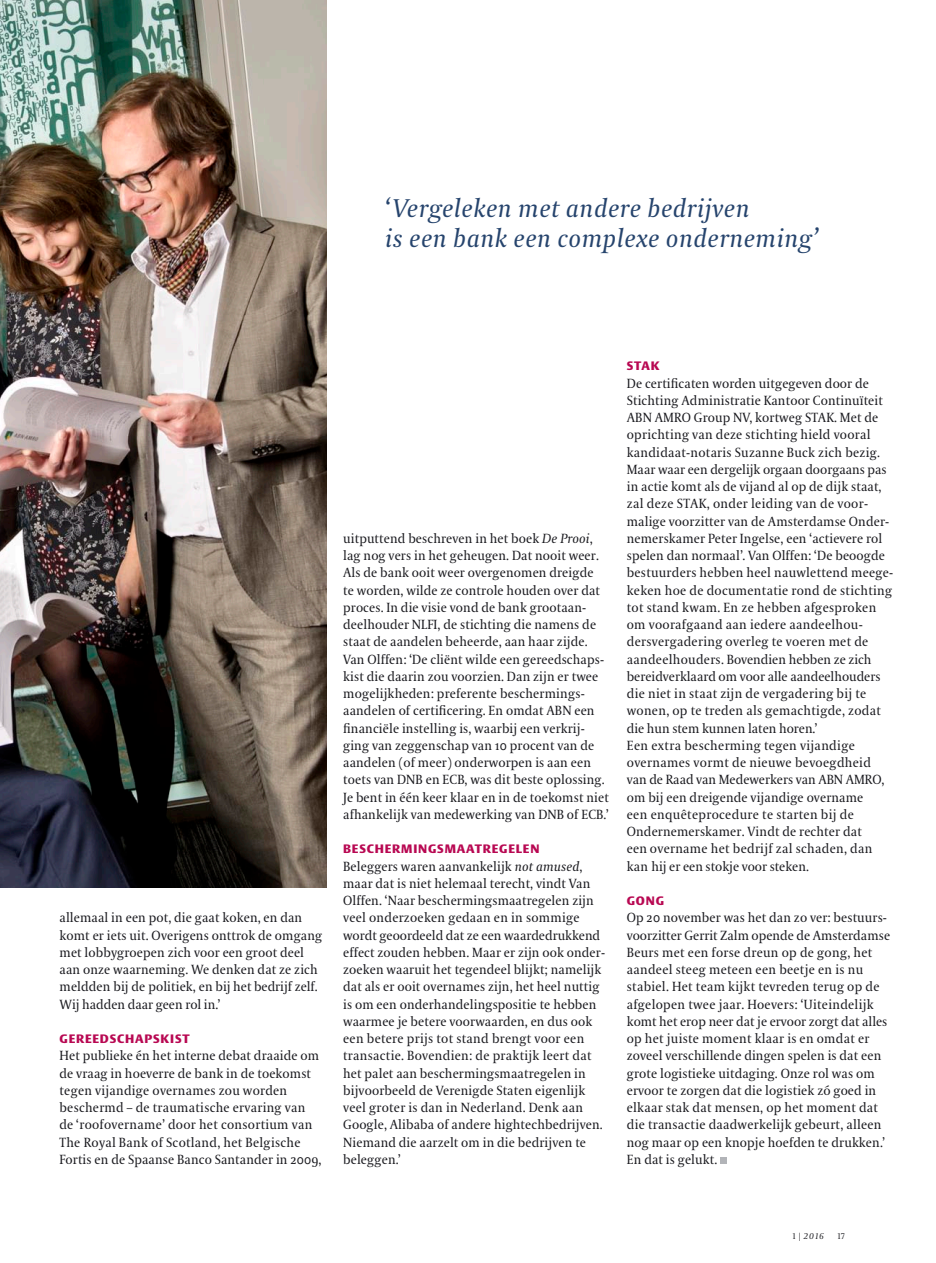
<style>
.page{position:relative;width:936px;height:1263px;background:#fff}
.page>*{position:absolute;margin:0;border:0;box-sizing:border-box;transform-origin:0 0}
.t1{font:italic 25.5px/30px "VPRO Coranto";letter-spacing:.02em;color:#26446d}
.t2{font:13.2px/17.2px "VPRO Coranto";letter-spacing:.01em;color:#1a1a1f}
.t3{font:700 12px "VPRO Vesta";letter-spacing:.07em;color:#b80852}
.t4{font:italic 8.25px "VPRO Coranto";color:#1a1a1f}
.t5{font:8.25px "VPRO Coranto Cn";color:#1a1a1f}
.s1{font-style:italic}
.s2{font-family:"VPRO Coranto Cn";font-style:normal}
</style>
<div class="page">
<img style="left:0;top:0;width:326px;height:888px">
<div style="left:720px;top:1157px;width:6px;height:7px;background:#b2b4b8"></div>
<div style="left:0;top:268px;width:462px;height:149px;background:#1a1a1f;opacity:.75"></div>
<h1 class="t1" style="left:385px;top:194px;width:434px">‘Vergeleken met andere bedrijven<br>is een bank een complexe onderneming’</h1>
<p class="t2" style="left:60px;top:909px;width:264px">allemaal in een pot, die gaat koken, en dan komt er iets uit. Overigens onttrok de omgang met lobbygroepen zich voor een groot deel aan onze waarneming. We denken dat ze zich meldden bij de politiek, en bij het bedrijf zelf.<br>Wij hadden daar geen rol in.’</p>
<p class="t3" style="left:60px;top:1034px;width:132px">GEREEDSCHAPSKIST</p>
<p class="t2" style="left:60px;top:1047px;width:263px">Het publieke én het interne debat draaide om de vraag in hoeverre de bank in de toekomst tegen vijandige overnames zou worden beschermd – de traumatische ervaring van de ‘roofovername’ door het consortium van The Royal Bank of Scotland, het Belgische Fortis en de Spaanse Banco Santander in 2009,</p>
<p class="t2" style="left:343px;top:530px;width:267px">uitputtend beschreven in het boek <span class="s1">De Prooi</span>, lag nog vers in het geheugen. Dat nooit weer.<br>Als de bank ooit weer overgenomen dreigde<br>te worden, wilde ze controle houden over dat proces. In die visie vond de bank grootaan&shy;deelhouder NLFI, de stichting die namens de staat de aandelen beheerde, aan haar zijde.<br>Van Olffen: ‘De cliënt wilde een gereedschaps&shy;kist die daarin zou voorzien. Dan zijn er twee mogelijkheden: preferente beschermings&shy;aandelen of certificering. En omdat ABN een financiële instelling is, waarbij een verkrij-- ging van zeggenschap van 10 procent van de aandelen (of meer) onderworpen is aan een toets van DNB en ECB, was dit beste oplossing.<br>Je bent in één keer klaar en in de toekomst niet afhankelijk van medewerking van DNB of ECB.’</p>
<p class="t3" style="left:343px;top:844px;width:198px">BESCHERMINGSMAATREGELEN</p>
<p class="t2" style="left:343px;top:857px;width:263px">Beleggers waren aanvankelijk <span class="s1">not amused</span>, maar dat is niet helemaal terecht, vindt Van Olffen. ‘Naar beschermingsmaatregelen zijn veel onderzoeken gedaan en in sommige wordt geoordeeld dat ze een waardedrukkend effect zouden hebben. Maar er zijn ook onder&shy;zoeken waaruit het tegendeel blijkt; namelijk dat als er ooit overnames zijn, het heel nuttig is om een onderhandelingspositie te hebben waarmee je betere voorwaarden, en dus ook een betere prijs tot stand brengt voor een transactie. Bovendien: de praktijk leert dat het palet aan beschermingsmaatregelen in bijvoorbeeld de Verenigde Staten eigenlijk veel groter is dan in Nederland. Denk aan Google, Alibaba of andere hightechbedrijven.<br>Niemand die aarzelt om in die bedrijven te beleggen.’</p>
<p class="t3" style="left:626px;top:361px;width:9px">STA</p>
<p class="t3" style="left:650px;top:361px;width:10px">K</p>
<p class="t2" style="left:626px;top:374px;width:268px">De certificaten worden uitgegeven door de Stichting Administratie Kantoor Continuïteit ABN AMRO Group NV, kortweg STAK. Met de oprichting van deze stichting hield vooral kandidaat-notaris Suzanne Buck zich bezig.<br>Maar waar een dergelijk orgaan doorgaans pas in actie komt als de vijand al op de dijk staat, zal deze STAK, onder leiding van de voor&shy;malige voorzitter van de Amsterdamse Onder&shy;nemerskamer Peter Ingelse, een ‘actievere rol spelen dan normaal’. Van Olffen: ‘De beoogde bestuurders hebben heel nauwlettend meege&shy;keken hoe de documentatie rond de stichting tot stand kwam. En ze hebben afgesproken om voorafgaand aan iedere aandeelhou&shy;dersvergadering overleg te voeren met de aandeelhouders. Bovendien hebben ze zich bereidverklaard om voor alle aandeelhouders die niet in staat zijn de vergadering bij te wonen, op te treden als gemachtigde, zodat die hun stem kunnen laten horen.’<br>Een extra bescherming tegen vijandige overnames vormt de nieuwe bevoegdheid van de Raad van Medewerkers van ABN AMRO, om bij een dreigende vijandige overname<br>een enquêteprocedure te starten bij de Ondernemerskamer. Vindt de rechter dat<br>een overname het bedrijf zal schaden, dan kan hij er een stokje voor steken.</p>
<p class="t3" style="left:626px;top:896px;width:39px">GONG</p>
<p class="t2" style="left:626px;top:909px;width:265px">Op 20 november was het dan zo ver: bestuurs&shy;voorzitter Gerrit Zalm opende de Amsterdamse Beurs met een forse dreun op de gong, het aandeel steeg meteen een beetje en is nu stabiel. Het team kijkt tevreden terug op de afgelopen twee jaar. Hoevers: ‘Uiteindelijk komt het erop neer dat je ervoor zorgt dat alles op het juiste moment klaar is en omdat er zoveel verschillende dingen spelen is dat een grote logistieke uitdaging. Onze rol was om ervoor te zorgen dat die logistiek zó goed in elkaar stak dat mensen, op het moment dat die transactie daadwerkelijk gebeurt, alleen nog maar op een knopje hoefden te drukken.’ En dat is gelukt.</p>
<p class="t4" style="left:792px;top:1231px;width:32px"><span class="s2">1 |</span> 2016</p>
<p class="t5" style="left:837px;top:1231px;width:9px">17</p>
</div>
